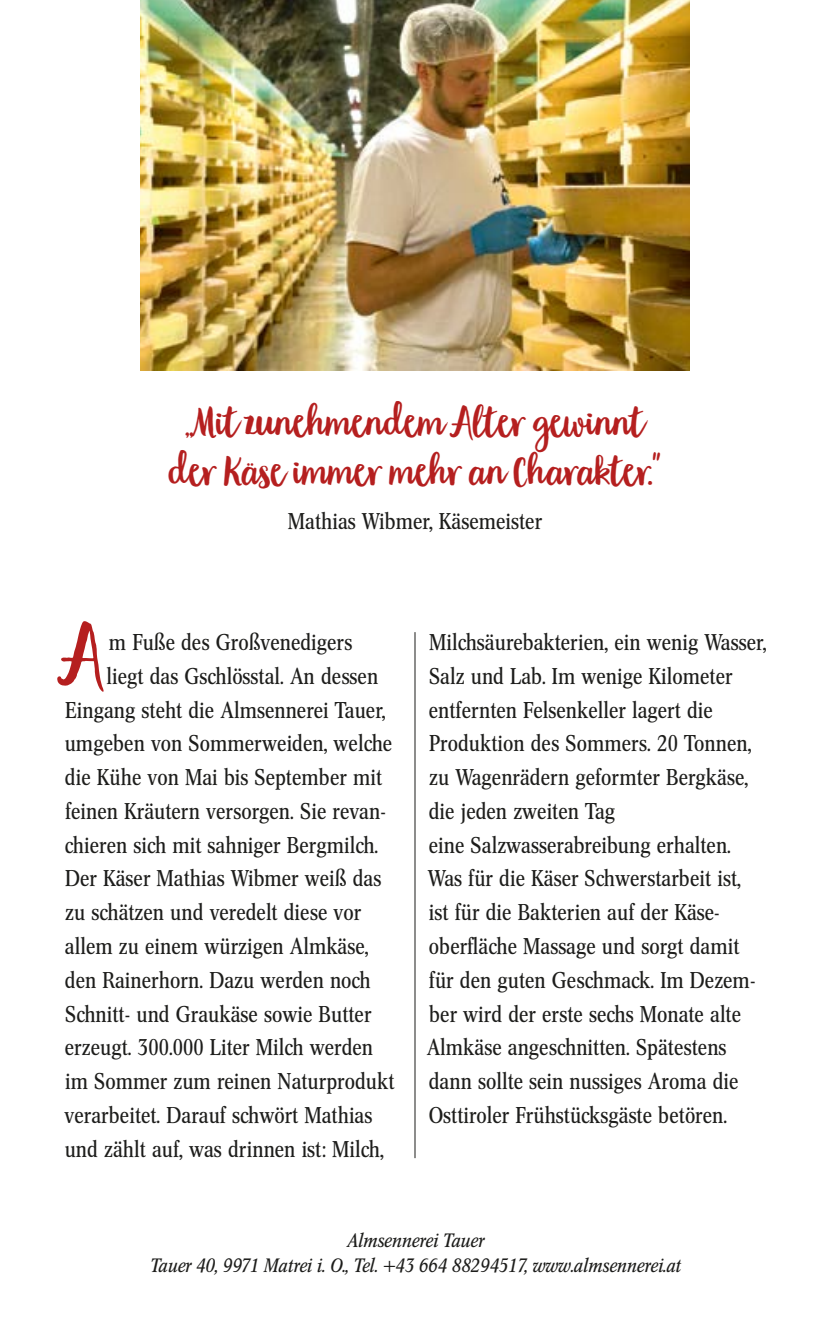
<style>
.page{position:relative;width:830px;height:1340px;background:#fff}
.page>*{position:absolute;margin:0;border:0;box-sizing:border-box;transform-origin:0 0}
.t1{font:90px "Garden Grown";color:#b51f1f}
.t2{font:45px/49.5px "Garden Grown";color:#b51f1f;text-align:center}
.t3{font:22.5px/33.8px "Concorde Nova";color:#1d1d1b}
.t4{font:italic 19.12px/24.8px "Concorde Nova";color:#1d1d1b;text-align:center}
</style>
<div class="page">
<img style="left:140px;top:0;width:549px;height:370px">
<hr style="left:414px;top:632px;width:1px;height:526px;background:#1d1d1b">
<h2 class="t2" style="left:169px;top:394px;width:493px">„Mit zunehmendem Alter gewinnt der Käse immer mehr an Charakter."</h2>
<p class="t3" style="left:288px;top:504px;width:256px">Mathias Wibmer, Käsemeister</p>
<h1 class="t1" style="left:64px;top:597px;width:43px">A</h1>
<p class="t3" style="left:109px;top:625px;width:245px">m Fuße des Großvenedigers</p>
<p class="t3" style="left:106px;top:659px;width:273px">liegt das Gschlösstal. An dessen</p>
<p class="t3" style="left:65px;top:693px;width:322px">Eingang steht die Almsennerei Tauer,</p>
<p class="t3" style="left:65px;top:727px;width:329px">umgeben von Sommerweiden, welche</p>
<p class="t3" style="left:65px;top:760px;width:318px">die Kühe von Mai bis September mit</p>
<p class="t3" style="left:65px;top:794px;width:322px">feinen Kräutern versorgen. Sie revan-</p>
<p class="t3" style="left:65px;top:828px;width:315px">chieren sich mit sahniger Bergmilch.</p>
<p class="t3" style="left:65px;top:862px;width:317px">Der Käser Mathias Wibmer weiß das</p>
<p class="t3" style="left:65px;top:895px;width:297px">zu schätzen und veredelt diese vor</p>
<p class="t3" style="left:65px;top:929px;width:305px">allem zu einem würzigen Almkäse,</p>
<p class="t3" style="left:65px;top:963px;width:307px">den Rainerhorn. Dazu werden noch</p>
<p class="t3" style="left:65px;top:997px;width:308px">Schnitt- und Graukäse sowie Butter</p>
<p class="t3" style="left:65px;top:1030px;width:310px">erzeugt. 300.000 Liter Milch werden</p>
<p class="t3" style="left:65px;top:1064px;width:331px">im Sommer zum reinen Naturprodukt</p>
<p class="t3" style="left:65px;top:1098px;width:309px">verarbeitet. Darauf schwört Mathias</p>
<p class="t3" style="left:65px;top:1132px;width:320px">und zählt auf, was drinnen ist: Milch,</p>
<p class="t3" style="left:426px;top:625px;width:341px">Milchsäurebakterien, ein wenig Wasser, Salz und Lab. Im wenige Kilometer entfernten Felsenkeller lagert die Produktion des Sommers. 20 Tonnen, zu Wagenrädern geformter Bergkäse, die jeden zweiten Tag<br>eine Salzwasserabreibung erhalten.<br>Was für die Käser Schwerstarbeit ist,<br>ist für die Bakterien auf der Käse&shy;oberfläche Massage und sorgt damit für den guten Geschmack. Im Dezem&shy;ber wird der erste sechs Monate alte Almkäse angeschnitten. Spätestens dann sollte sein nussiges Aroma die Osttiroler Frühstücksgäste betören.</p>
<p class="t4" style="left:149px;top:1228px;width:532px">Almsennerei Tauer<br>Tauer 40, 9971 Matrei i. O., Tel. +43 664 88294517, www.almsennerei.at</p>
</div>
